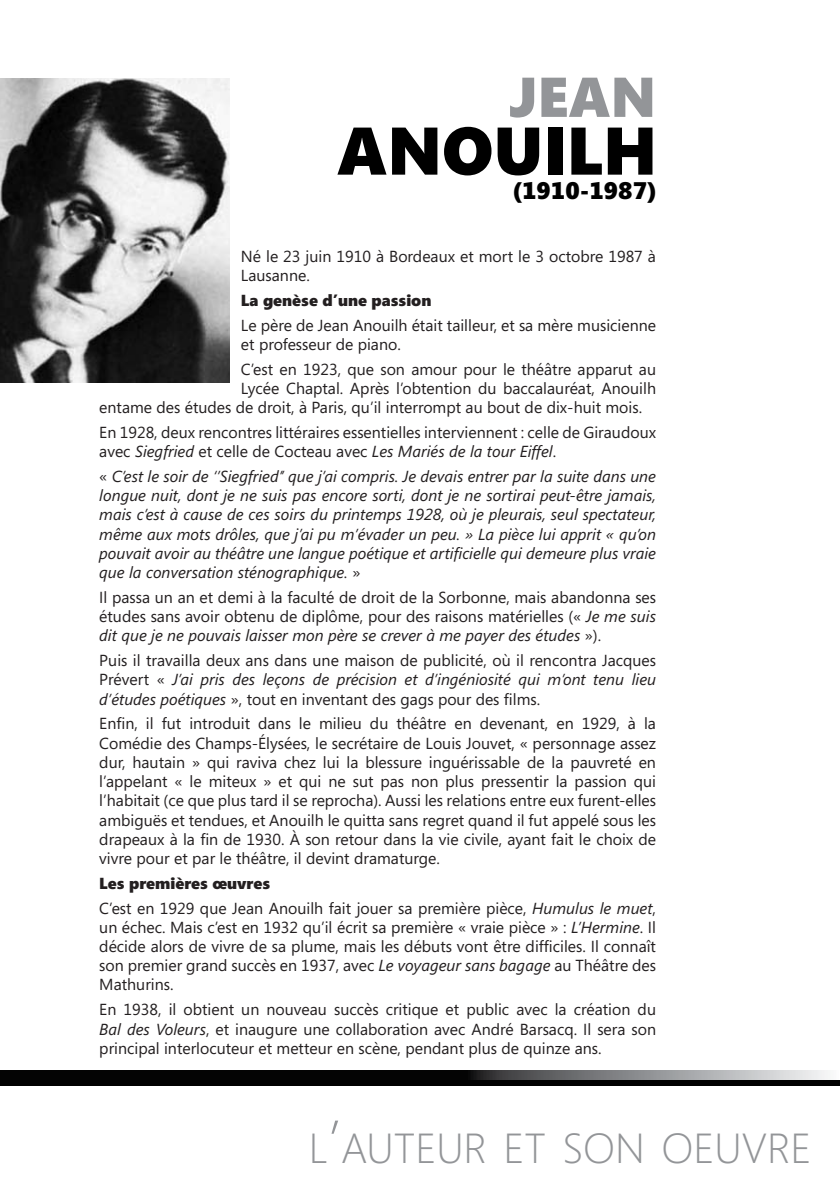
<style>
.page{position:relative;width:840px;height:1191px;background:#fff}
.page>*{position:absolute;margin:0;border:0;box-sizing:border-box;transform-origin:0 0}
.t1{font:900 67.2px "Segoe";color:#000}
.t2{font:900 56px "Segoe";color:#939598}
.t3{font:300 42px "Segoe";color:#939598}
.t4{font:900 24px "Segoe";color:#000}
.t5{font:16px/19.2px "Segoe";color:#231f20;text-align:justify}
.t6{font:italic 16px/19.2px "Segoe";color:#231f20;text-align:justify}
.t7{font:900 16px "Segoe";color:#231f20}
.s1{font-style:italic}
.s2{font-style:normal}
.s3{font-weight:900}
.s4{font-size:60px}
</style>
<div class="page">
<img style="left:0;top:79px;width:229px;height:303px">
<svg style="left:0;top:1071px;width:828px;height:9px;background:#404142"></svg>
<div style="left:0;top:1080px;width:839px;height:6px;background:#000"></div>
<h2 class="t2" style="left:508px;top:57px;width:149px">JEAN</h2>
<h1 class="t1" style="left:337px;top:103px;width:321px">ANOUILH</h1>
<h3 class="t4" style="left:511px;top:173px;width:146px">(1910-1987)</h3>
<p class="t5" style="left:241px;top:246px;width:416px">Né le 23 juin 1910 à Bordeaux et mort le 3 octobre 1987 à<br>Lausanne.</p>
<p class="t7" style="left:241px;top:289px;width:192px">La genèse d’une passion</p>
<p class="t5" style="left:241px;top:315px;width:416px">Le père de Jean Anouilh était tailleur, et sa mère musicienne et professeur de piano.</p>
<p class="t5" style="left:241px;top:359px;width:416px">C’est en 1923, que son amour pour le théâtre apparut au</p>
<p class="t5" style="left:241px;top:378px;width:416px">Lycée Chaptal. Après l’obtention du baccalauréat, Anouilh</p>
<p class="t5" style="left:99px;top:397px;width:544px">entame des études de droit, à Paris, qu’il interrompt au bout de dix-huit mois.</p>
<p class="t5" style="left:99px;top:422px;width:558px">En 1928, deux rencontres littéraires essentielles interviennent : celle de Giraudoux avec <span class="s1">Siegfried</span> et celle de Cocteau avec <span class="s1">Les Mariés de la tour Eiffel</span>.</p>
<p class="t6" style="left:99px;top:466px;width:558px"><span class="s2">«</span> C’est le soir de ‘’Siegfried’’ que j’ai compris. Je devais entrer par la suite dans une longue nuit, dont je ne suis pas encore sorti, dont je ne sortirai peut-être jamais, mais c’est à cause de ces soirs du printemps 1928, où je pleurais, seul spectateur, même aux mots drôles, que j’ai pu m’évader un peu. » La pièce lui apprit « qu’on pouvait avoir au théâtre une langue poétique et artificielle qui demeure plus vraie que la conversation sténographique. <span class="s2">»</span></p>
<p class="t5" style="left:99px;top:587px;width:558px">Il passa un an et demi à la faculté de droit de la Sorbonne, mais abandonna ses études sans avoir obtenu de diplôme, pour des raisons matérielles (« <span class="s1">Je me suis dit que je ne pouvais laisser mon père se crever à me payer des études</span> »).</p>
<p class="t5" style="left:99px;top:650px;width:558px">Puis il travailla deux ans dans une maison de publicité, où il rencontra Jacques Prévert « <span class="s1">J’ai pris des leçons de précision et d’ingéniosité qui m’ont tenu lieu d’études poétiques</span> », tout en inventant des gags pour des films.</p>
<p class="t5" style="left:99px;top:714px;width:558px">Enfin, il fut introduit dans le milieu du théâtre en devenant, en 1929, à la Comédie des Champs-Élysées, le secrétaire de Louis Jouvet, « personnage assez dur, hautain » qui raviva chez lui la blessure inguérissable de la pauvreté en l’appelant « le miteux » et qui ne sut pas non plus pressentir la passion qui l’habitait (ce que plus tard il se reprocha). Aussi les relations entre eux furent-elles ambiguës et tendues, et Anouilh le quitta sans regret quand il fut appelé sous les drapeaux à la fin de 1930. À son retour dans la vie civile, ayant fait le choix de vivre pour et par le théâtre, il devint dramaturge.</p>
<p class="t5" style="left:99px;top:870px;width:558px;line-height:24.8px"><span class="s3">Les premières œuvres<br></span>C’est en 1929 que Jean Anouilh fait jouer sa première pièce, <span class="s1">Humulus le muet</span>,</p>
<p class="t5" style="left:99px;top:917px;width:558px">un échec. Mais c’est en 1932 qu’il écrit sa première « vraie pièce » : <span class="s1">L’Hermine</span>. Il décide alors de vivre de sa plume, mais les débuts vont être difficiles. Il connaît son premier grand succès en 1937, avec <span class="s1">Le voyageur sans bagage</span> au Théâtre des Mathurins.</p>
<p class="t5" style="left:99px;top:999px;width:558px">En 1938, il obtient un nouveau succès critique et public avec la création du <span class="s1">Bal des Voleurs</span>, et inaugure une collaboration avec André Barsacq. Il sera son principal interlocuteur et metteur en scène, pendant plus de quinze ans.</p>
<h3 class="t3" style="left:309px;top:1119px;width:504px">L<span class="s4">’</span>AUTEUR ET SON OEUVRE</h3>
</div>
